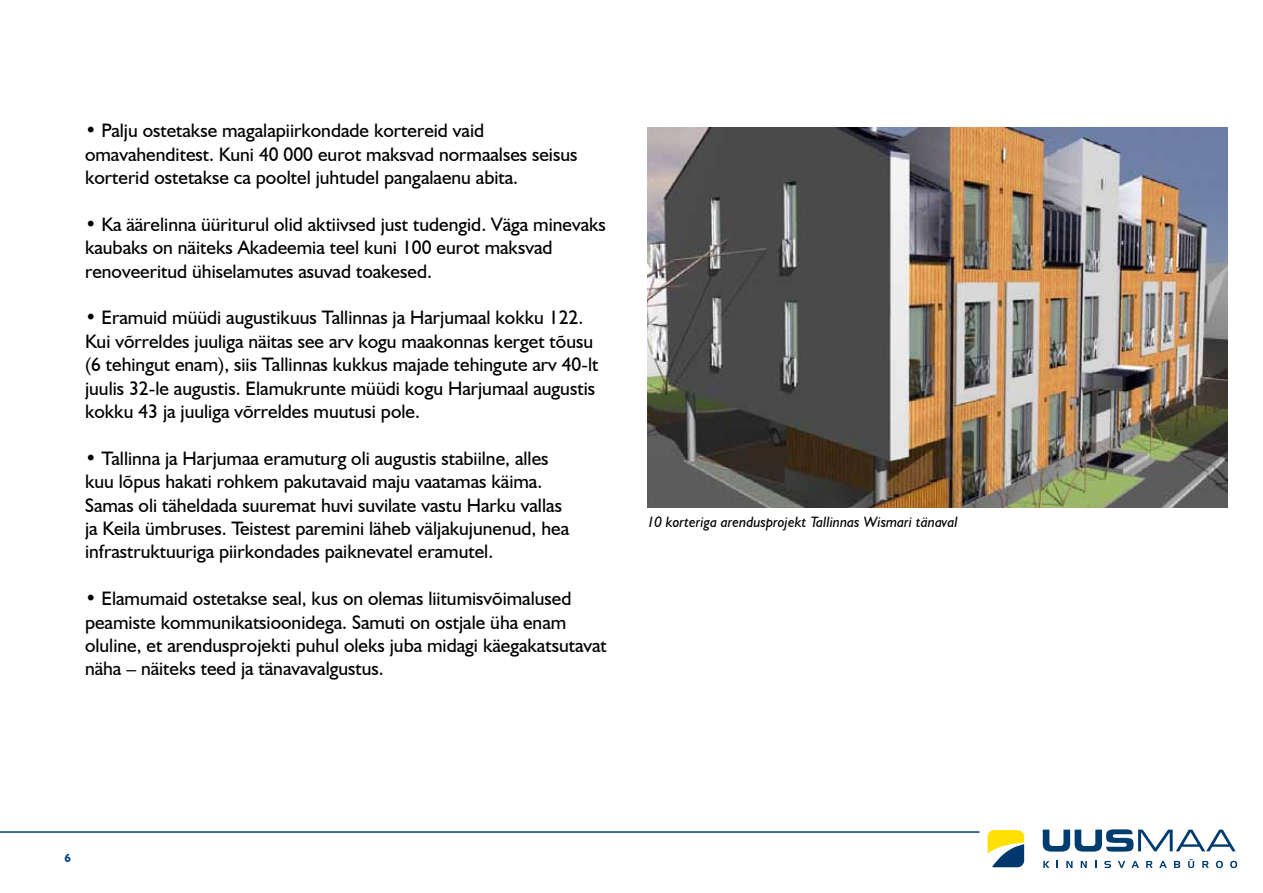
<style>
.page{position:relative;width:1263px;height:893px;background:#fff}
.page>*{position:absolute;margin:0;border:0;box-sizing:border-box;transform-origin:0 0}
.t1{font:19.5px/23.4px "Humanist 521 BT";color:#000}
.t2{font:italic 15px "Humanist 521 BT";color:#000}
.t3{font:700 12px "Humanist 521 BT";color:#004284}
.s1{font-weight:700}
</style>
<div class="page">
<svg style="left:1043px;top:861px;width:6px;height:7px"></svg>
<svg style="left:1066px;top:861px;width:6px;height:7px"></svg>
<svg style="left:1081px;top:861px;width:6px;height:7px"></svg>
<svg style="left:1104px;top:861px;width:7px;height:7px"></svg>
<svg style="left:1118px;top:861px;width:7px;height:7px"></svg>
<svg style="left:1131px;top:861px;width:8px;height:7px"></svg>
<svg style="left:1146px;top:861px;width:6px;height:7px"></svg>
<svg style="left:1159px;top:861px;width:8px;height:7px"></svg>
<svg style="left:1174px;top:861px;width:6px;height:7px"></svg>
<svg style="left:1188px;top:859px;width:6px;height:9px"></svg>
<svg style="left:1202px;top:861px;width:7px;height:7px"></svg>
<svg style="left:1216px;top:861px;width:7px;height:7px"></svg>
<svg style="left:1230px;top:861px;width:7px;height:7px"></svg>
<svg style="left:1043px;top:829px;width:193px;height:23px"></svg>
<svg style="left:988px;top:830px;width:36px;height:37px"></svg>
<hr style="left:0;top:831px;width:979px;height:2px;background:#004284">
<img style="left:647px;top:128px;width:580px;height:379px">
<p class="t1" style="left:85px;top:118px;width:494px"><span class="s1">•</span> Palju ostetakse magalapiirkondade kortereid vaid omavahenditest. Kuni 40 000 eurot maksvad normaalses seisus korterid ostetakse ca pooltel juhtudel pangalaenu abita.</p>
<p class="t1" style="left:85px;top:212px;width:522px"><span class="s1">•</span> Ka äärelinna üüriturul olid aktiivsed just tudengid. Väga minevaks kaubaks on näiteks Akadeemia teel kuni 100 eurot maksvad renoveeritud ühiselamutes asuvad toakesed.</p>
<p class="t1" style="left:85px;top:306px;width:515px"><span class="s1">•</span> Eramuid müüdi augustikuus Tallinnas ja Harjumaal kokku 122.<br>Kui võrreldes juuliga näitas see arv kogu maakonnas kerget tõusu (6 tehingut enam), siis Tallinnas kukkus majade tehingute arv 40-lt juulis 32-le augustis. Elamukrunte müüdi kogu Harjumaal augustis kokku 43 ja juuliga võrreldes muutusi pole.</p>
<p class="t1" style="left:85px;top:446px;width:486px"><span class="s1">•</span> Tallinna ja Harjumaa eramuturg oli augustis stabiilne, alles kuu lõpus hakati rohkem pakutavaid maju vaatamas käima.<br>Samas oli täheldada suuremat huvi suvilate vastu Harku vallas ja Keila ümbruses. Teistest paremini läheb väljakujunenud, hea infrastruktuuriga piirkondades paiknevatel eramutel.</p>
<p class="t1" style="left:85px;top:586px;width:523px"><span class="s1">•</span> Elamumaid ostetakse seal, kus on olemas liitumisvõimalused peamiste kommunikatsioonidega. Samuti on ostjale üha enam oluline, et arendusprojekti puhul oleks juba midagi käegakatsutavat näha – näiteks teed ja tänavavalgustus.</p>
<p class="t2" style="left:647px;top:513px;width:312px">10 korteriga arendusprojekt Tallinnas Wismari tänaval</p>
<p class="t3" style="left:65px;top:851px;width:8px">6</p>
</div>
